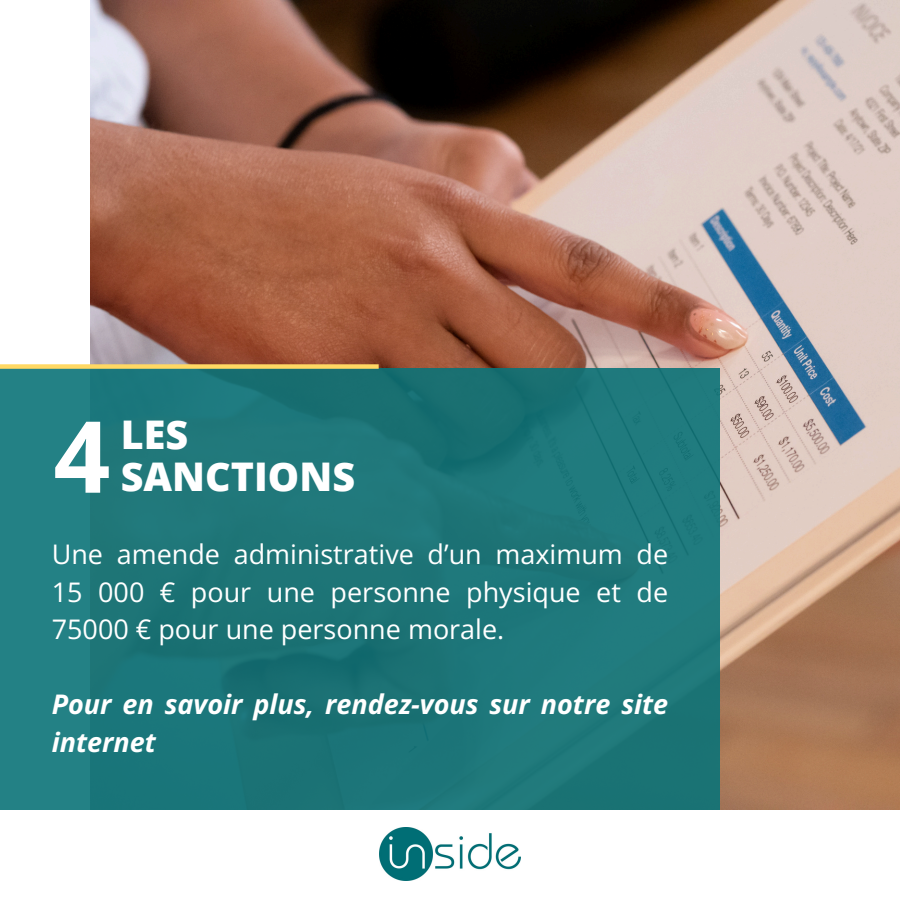
<style>
.page{position:relative;width:900px;height:900px;background:#fff}
.page>*{position:absolute;margin:0;border:0;box-sizing:border-box;transform-origin:0 0}
.t1{font:700 99.4px "Open Sans";color:#fff}
.t2{font:800 39.5px "Open Sans";color:#fff}
.t3{font:27px/37.5px "Open Sans";color:#fff;text-align:justify}
.t4{font:italic 700 27px/37.5px "Open Sans";color:#fff}
</style>
<div class="page">
<img style="left:90px;top:0;width:810px;height:810px">
<div style="left:0;top:369px;width:720px;height:441px;background:#1e777a"></div>
<div style="left:0;top:364px;width:379px;height:5px;background:#ffd863"></div>
<img style="left:380px;top:827px;width:140px;height:54px">
<h1 class="t1" style="left:54px;top:387px;width:58px">4</h1>
<p class="t2" style="left:121px;top:407px;width:69px">LES</p>
<p class="t2" style="left:121px;top:449px;width:236px">SANCTIONS</p>
<p class="t3" style="left:52px;top:535px;width:618px">Une amende administrative d’un maximum de 15 000 € pour une personne physique et de 75000 € pour une personne morale.</p>
<p class="t4" style="left:52px;top:685px;width:618px">Pour en savoir plus, rendez-vous sur notre site internet</p>
</div>
